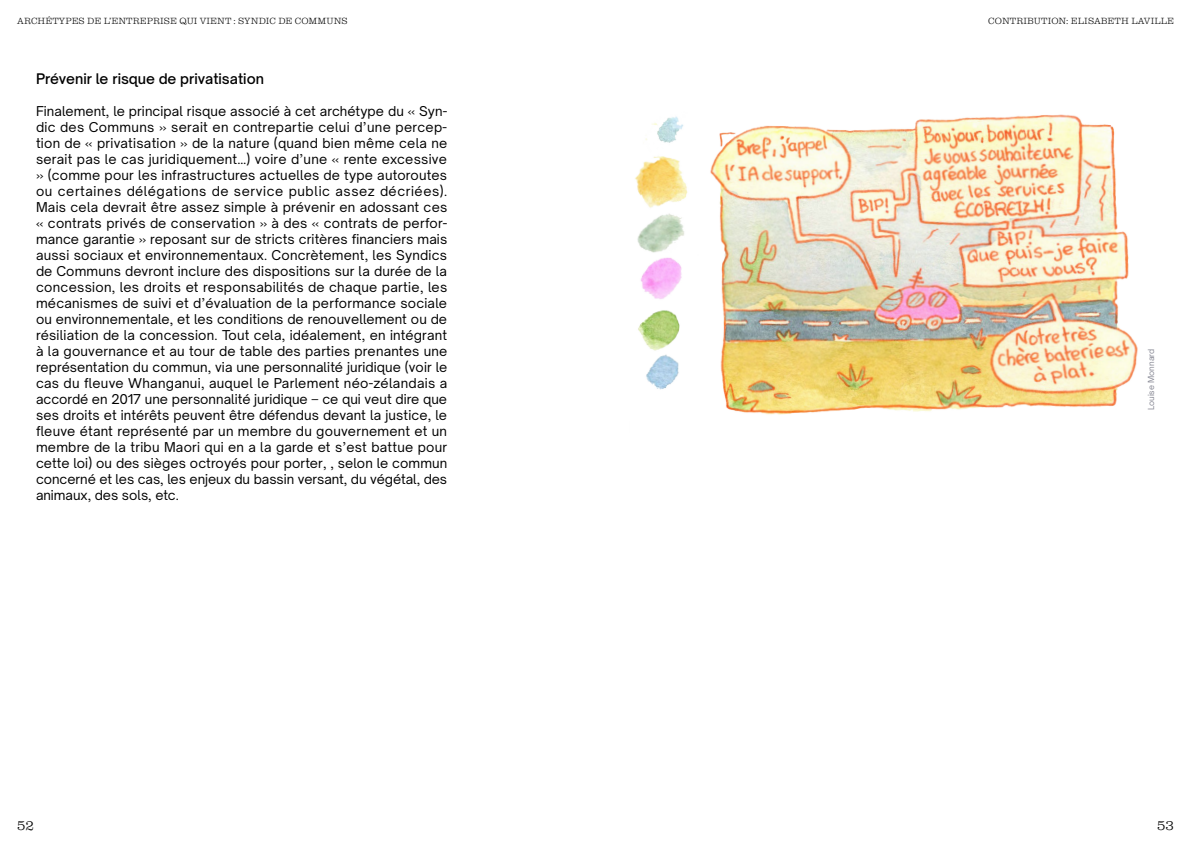
<style>
.page{position:relative;width:1191px;height:842px;background:#fff}
.page>*{position:absolute;margin:0;border:0;box-sizing:border-box;transform-origin:0 0}
.t1{font:500 14px "Open Sauce One";color:#000}
.t2{font:100 14px "Clarendon Graphic";color:#000}
.t3{font:13px/16px "Open Sauce One";color:#000;text-align:justify}
.t4{font:100 9px "Clarendon Graphic";letter-spacing:.01em;color:#000}
.t5{font:8px "Open Sauce One";color:#878894}
</style>
<div class="page">
<img style="left:635px;top:114px;width:503px;height:301px">
<p class="t4" style="left:17px;top:16px;width:332px">ARCHÉTYPES DE L’ENTREPRISE QUI VIENT : SYNDIC DE COMMUNS</p>
<p class="t4" style="left:988px;top:16px;width:187px">CONTRIBUTION: ELISABETH LAVILLE</p>
<p class="t1" style="left:36px;top:70px;width:229px">Prévenir le risque de privatisation</p>
<p class="t3" style="left:36px;top:103px;width:413px">Finalement, le principal risque associé à cet archétype du « Syn&shy;dic des Communs » serait en contrepartie celui d’une percep&shy;tion de « privatisation » de la nature (quand bien même cela ne serait pas le cas juridiquement…) voire d’une « rente excessive » (comme pour les infrastructures actuelles de type autoroutes ou certaines délégations de service public assez décriées).<br>Mais cela devrait être assez simple à prévenir en adossant ces « contrats privés de conservation » à des « contrats de perfor&shy;mance garantie » reposant sur de stricts critères financiers mais aussi sociaux et environnementaux. Concrètement, les Syndics de Communs devront inclure des dispositions sur la durée de la concession, les droits et responsabilités de chaque partie, les mécanismes de suivi et d’évaluation de la performance sociale ou environnementale, et les conditions de renouvellement ou de résiliation de la concession. Tout cela, idéalement, en intégrant à la gouvernance et au tour de table des parties prenantes une représentation du commun, via une personnalité juridique (voir le cas du fleuve Whanganui, auquel le Parlement néo-zélandais a accordé en 2017 une personnalité juridique – ce qui veut dire que ses droits et intérêts peuvent être défendus devant la justice, le fleuve étant représenté par un membre du gouvernement et un membre de la tribu Maori qui en a la garde et s’est battue pour cette loi) ou des sièges octroyés pour porter, , selon le commun concerné et les cas, les enjeux du bassin versant, du végétal, des animaux, des sols, etc.</p>
<p class="t5" style="left:1145px;top:410px;width:63px;rotate:-90deg">Louise Monnard</p>
<p class="t2" style="left:17px;top:817px;width:18px">52</p>
<p class="t2" style="left:1157px;top:817px;width:18px">53</p>
</div>
